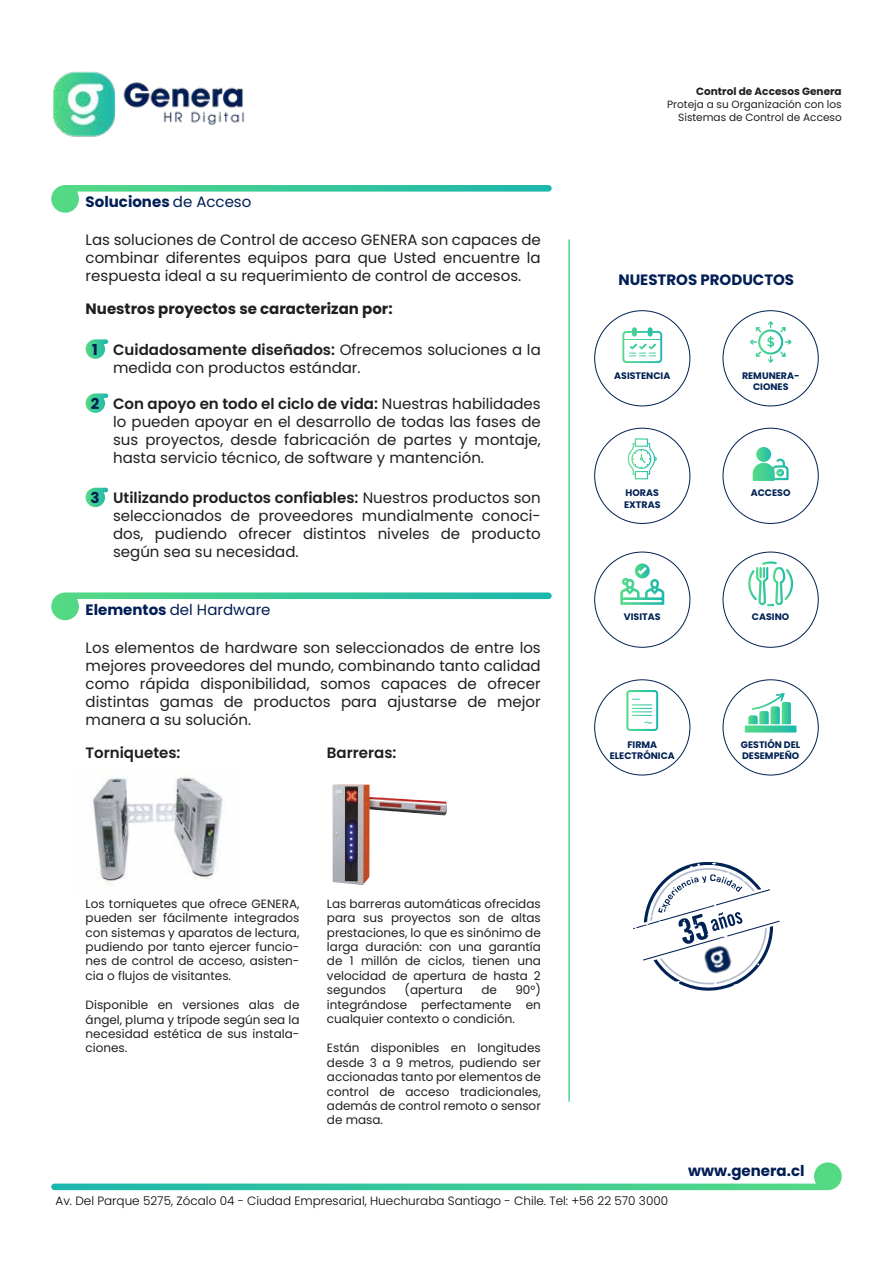
<style>
.page{position:relative;width:893px;height:1263px;background:#fff}
.page>*{position:absolute;margin:0;border:0;box-sizing:border-box;transform-origin:0 0}
.t1{font:15px/18px "Poppins";color:#1f1f1f;text-align:justify}
.t2{font:700 15px "Poppins";color:#001e55}
.t3{font:700 15px "Poppins";color:#1f1f1f}
.t4{font:600 15px "Poppins";color:#1f1f1f}
.t5{font:15px "Poppins";color:#001e55}
.t6{font:12px/14.4px "Poppins";color:#1f1f1f;text-align:justify}
.t7{font:300 12px "Poppins";color:#000}
.t8{font:10.5px/12.6px "Poppins";color:#1f1f1f;text-align:right}
.t9{font:700 10.5px "Poppins";color:#1f1f1f}
.t10{font:700 9.45px/11.4px "Poppins";color:#002254;text-align:center}
.s1{font-weight:400}
.s2{font-weight:600}
.s3{font-weight:700}
</style>
<div class="page">
<img style="left:90px;top:776px;width:133px;height:110px">
<img style="left:332px;top:784px;width:114px;height:101px">
<img style="left:53px;top:71px;width:192px;height:66px">
<svg style="left:51px;top:185px;width:501px;height:28px"></svg>
<svg style="left:51px;top:592px;width:501px;height:29px"></svg>
<svg style="left:633px;top:862px;width:147px;height:129px"></svg>
<img style="left:695px;top:936px;width:46px;height:47px">
<svg style="left:622px;top:327px;width:40px;height:36px"></svg>
<svg style="left:750px;top:321px;width:42px;height:42px"></svg>
<svg style="left:626px;top:690px;width:32px;height:41px"></svg>
<svg style="left:745px;top:693px;width:51px;height:39px"></svg>
<svg style="left:748px;top:561px;width:45px;height:45px"></svg>
<svg style="left:753px;top:459px;width:36px;height:22px"></svg>
<svg style="left:756px;top:447px;width:15px;height:15px"></svg>
<svg style="left:620px;top:563px;width:44px;height:42px"></svg>
<svg style="left:627px;top:438px;width:30px;height:41px"></svg>
<svg style="left:51px;top:1162px;width:791px;height:28px"></svg>
<svg style="left:86px;top:339px;width:22px;height:20px"></svg>
<svg style="left:86px;top:393px;width:22px;height:20px"></svg>
<svg style="left:86px;top:488px;width:22px;height:19px"></svg>
<p class="t2" style="left:86px;top:193px;width:167px">Soluciones <span class="s1">de Acceso</span></p>
<p class="t1" style="left:86px;top:230px;width:457px">Las soluciones de Control de acceso GENERA son capaces de combinar diferentes equipos para que Usted encuentre la respuesta ideal a su requerimiento de control de accesos.</p>
<p class="t3" style="left:86px;top:300px;width:309px">Nuestros proyectos se caracterizan por:</p>
<p class="t2" style="left:92px;top:341px;width:7px">1</p>
<p class="t1" style="left:113px;top:341px;width:429px"><span class="s2">Cuidadosamente diseñados:</span> Ofrecemos soluciones a la medida con productos estándar.</p>
<p class="t2" style="left:91px;top:395px;width:10px">2</p>
<p class="t1" style="left:113px;top:395px;width:429px"><span class="s2">Con apoyo en todo el ciclo de vida:</span> Nuestras habilidades lo pueden apoyar en el desarrollo de todas las fases de sus proyectos, desde fabricación de partes y montaje, hasta servicio técnico, de software y mantención.</p>
<p class="t2" style="left:91px;top:489px;width:11px">3</p>
<p class="t1" style="left:113px;top:489px;width:429px"><span class="s2">Utilizando productos confiables:</span> Nuestros productos son seleccionados de proveedores mundialmente conoci&shy;dos, pudiendo ofrecer distintos niveles de producto según sea su necesidad.</p>
<p class="t5" style="left:86px;top:601px;width:186px"><span class="s3">Elementos</span> del Hardware</p>
<p class="t1" style="left:86px;top:639px;width:457px">Los elementos de hardware son seleccionados de entre los mejores proveedores del mundo, combinando tanto calidad como rápida disponibilidad, somos capaces de ofrecer distintas gamas de productos para ajustarse de mejor manera a su solución.</p>
<p class="t4" style="left:86px;top:743px;width:96px">Torniquetes:</p>
<p class="t4" style="left:327px;top:743px;width:71px">Barreras:</p>
<p class="t6" style="left:86px;top:896px;width:215px">Los torniquetes que ofrece GENERA, pueden ser fácilmente integrados con sistemas y aparatos de lectura, pudiendo por tanto ejercer funcio&shy;nes de control de acceso, asisten&shy;cia o flujos de visitantes.</p>
<p class="t6" style="left:86px;top:998px;width:215px">Disponible en versiones alas de ángel, pluma y trípode según sea la necesidad estética de sus instala&shy;ciones.</p>
<p class="t6" style="left:327px;top:896px;width:215px">Las barreras automáticas ofrecidas para sus proyectos son de altas prestaciones, lo que es sinónimo de larga duración: con una garantía de 1 millón de ciclos, tienen una velocidad de apertura de hasta 2 segundos</p>
<p class="t6" style="left:327px;top:983px;width:215px;text-indent:188px">90°) integrándose perfectamente en cualquier contexto o condición.</p>
<p class="t6" style="left:327px;top:1041px;width:215px">Están disponibles en longitudes desde 3 a 9 metros, pudiendo ser accionadas tanto por elementos de control de acceso tradicionales, además de control remoto o sensor de masa.</p>
<p class="t6" style="left:405px;top:983px;width:60px">(apertura</p>
<p class="t6" style="left:481px;top:983px;width:17px">de</p>
<p class="t9" style="left:696px;top:86px;width:147px">Control de Accesos Genera</p>
<p class="t8" style="left:667px;top:98px;width:176px">Proteja a su Organización con los<br>Sistemas de Control de Acceso</p>
<p class="t2" style="left:618px;top:271px;width:177px">NUESTROS PRODUCTOS</p>
<p class="t10" style="left:614px;top:370px;width:58px">ASISTENCIA</p>
<p class="t10" style="left:742px;top:370px;width:59px">REMUNERA-<br>CIONES</p>
<p class="t10" style="left:624px;top:487px;width:38px;text-align:left">HORAS<br>EXTRAS</p>
<p class="t10" style="left:624px;top:611px;width:38px">VISITAS</p>
<p class="t10" style="left:751px;top:487px;width:41px">ACCESO</p>
<p class="t10" style="left:752px;top:611px;width:39px">CASINO</p>
<p class="t10" style="left:610px;top:739px;width:67px">FIRMA<br>ELECTRÓNICA</p>
<p class="t10" style="left:741px;top:739px;width:61px;text-align:left">GESTIÓN DEL<br>DESEMPEÑO</p>
<p class="t2" style="left:688px;top:1162px;width:118px">www.genera.cl</p>
<p class="t7" style="left:56px;top:1194px;width:614px">Av. Del Parque 5275, Zócalo 04 - Ciudad Empresarial, Huechuraba Santiago - Chile. Tel: +56 22 570 3000</p>
</div>
